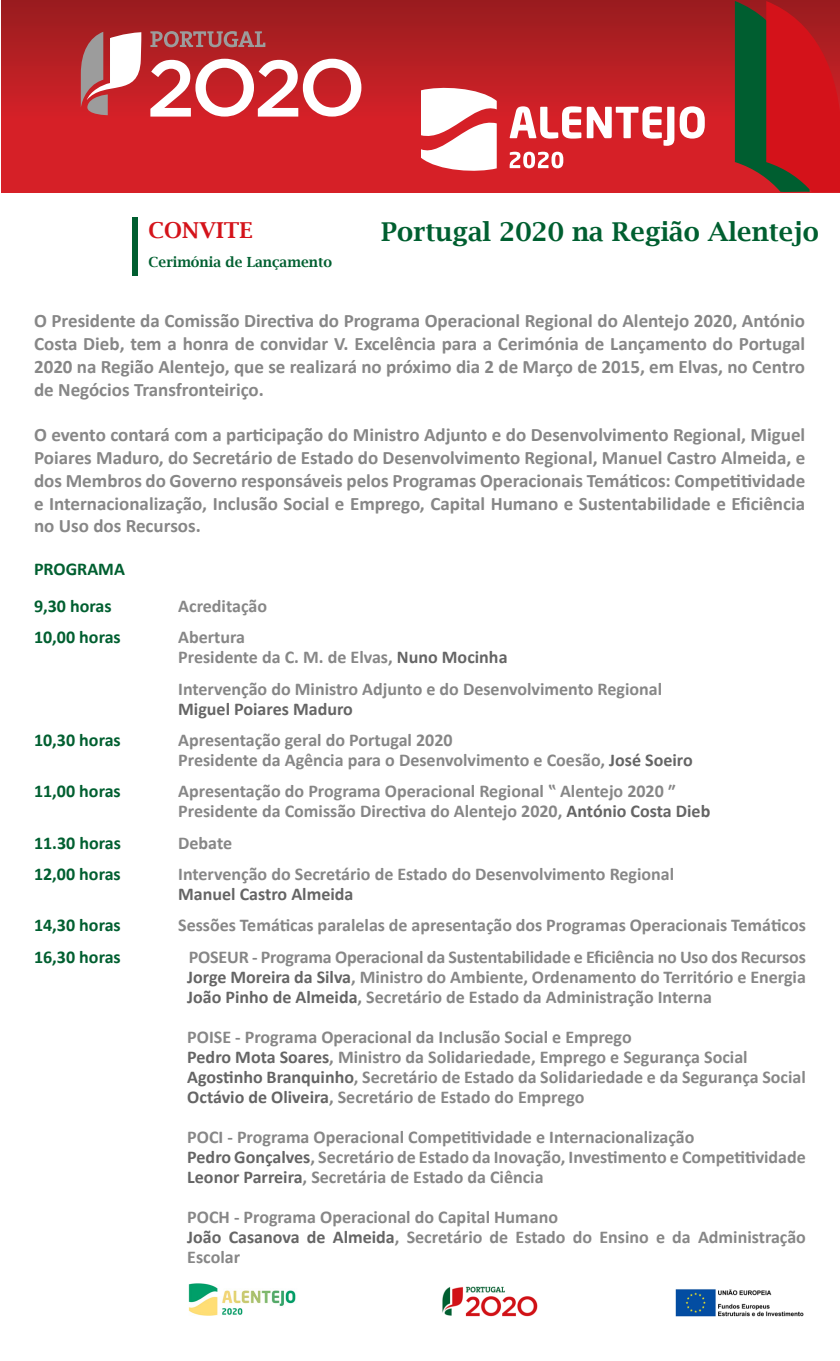
<style>
.page{position:relative;width:840px;height:1361px;background:#fff}
.page>*{position:absolute;margin:0;border:0;box-sizing:border-box;transform-origin:0 0}
.t1{font:600 26px "Lucida Bright";color:#005f30}
.t2{font:600 22px "Lucida Bright";color:#d4131a}
.t3{font:700 19px/22.8px "Calibri";color:#878787;text-align:justify}
.t4{font:700 18px/20px "Calibri";color:#878787}
.t5{font:700 18px "Calibri";color:#005f30}
.t6{font:700 18px "Calibri";color:#656565}
.t7{font:600 14px "Lucida Bright";color:#005f30}
.s1{color:#656565}
</style>
<div class="page">
<div style="left:2px;top:0;width:837px;height:192px;background:linear-gradient(to bottom,#a01d20,#e4222a)"></div>
<svg style="left:150px;top:59px;width:211px;height:58px"></svg>
<svg style="left:150px;top:31px;width:115px;height:16px;background:#a3585a"></svg>
<svg style="left:81px;top:32px;width:60px;height:83px"></svg>
<svg style="left:734px;top:1px;width:105px;height:191px;background:#922921"></svg>
<div style="left:132px;top:217px;width:5px;height:58px;background:#005e30"></div>
<svg style="left:421px;top:86px;width:75px;height:87px"></svg>
<svg style="left:509px;top:152px;width:54px;height:16px"></svg>
<svg style="left:509px;top:106px;width:195px;height:40px"></svg>
<img style="left:442px;top:1286px;width:96px;height:31px">
<img style="left:188px;top:1283px;width:108px;height:33px">
<img style="left:675px;top:1289px;width:129px;height:28px">
<p class="t2" style="left:148px;top:217px;width:105px">CONVITE</p>
<p class="t7" style="left:148px;top:254px;width:185px">Cerimónia de Lançamento</p>
<p class="t1" style="left:381px;top:217px;width:439px">Portugal 2020 na Região Alentejo</p>
<p class="t3" style="left:34px;top:309px;width:772px">O Presidente da Comissão Directiva do Programa Operacional Regional do Alentejo 2020, António Costa Dieb, tem a honra de convidar V. Excelência para a Cerimónia de Lançamento do Portugal 2020 na Região Alentejo, que se realizará no próximo dia 2 de Março de 2015, em Elvas, no Centro de Negócios Transfronteiriço.</p>
<p class="t3" style="left:34px;top:423px;width:772px">O evento contará com a participação do Ministro Adjunto e do Desenvolvimento Regional, Miguel Poiares Maduro, do Secretário de Estado do Desenvolvimento Regional, Manuel Castro Almeida, e dos Membros do Governo responsáveis pelos Programas Operacionais Temáticos: Competitividade e Internacionalização, Inclusão Social e Emprego, Capital Humano e Sustentabilidade e Eficiência no Uso dos Recursos.</p>
<p class="t5" style="left:34px;top:557px;width:92px">PROGRAMA</p>
<p class="t5" style="left:34px;top:594px;width:79px">9,30 horas</p>
<p class="t4" style="left:178px;top:596px;width:90px">Acreditação</p>
<p class="t5" style="left:34px;top:626px;width:88px">10,00 horas</p>
<p class="t4" style="left:178px;top:627px;width:68px">Abertura</p>
<p class="t4" style="left:178px;top:647px;width:330px">Presidente da C. M. de Elvas, <span class="s1">Nuno Mocinha</span></p>
<p class="t4" style="left:178px;top:679px;width:485px">Intervenção do Ministro Adjunto e do Desenvolvimento Regional</p>
<p class="t6" style="left:178px;top:697px;width:176px">Miguel Poiares Maduro</p>
<p class="t5" style="left:34px;top:728px;width:88px">10,30 horas</p>
<p class="t4" style="left:178px;top:730px;width:276px">Apresentação geral do Portugal 2020</p>
<p class="t4" style="left:178px;top:750px;width:516px">Presidente da Agência para o Desenvolvimento e Coesão, <span class="s1">José Soeiro</span></p>
<p class="t5" style="left:34px;top:780px;width:88px">11,00 horas</p>
<p class="t4" style="left:178px;top:781px;width:498px">Apresentação do Programa Operacional Regional ‟ Alentejo 2020 ″</p>
<p class="t4" style="left:178px;top:801px;width:533px">Presidente da Comissão Directiva do Alentejo 2020, <span class="s1">António Costa Dieb</span></p>
<p class="t5" style="left:34px;top:831px;width:88px">11.30 horas</p>
<p class="t4" style="left:178px;top:833px;width:55px">Debate</p>
<p class="t5" style="left:34px;top:862px;width:88px">12,00 horas</p>
<p class="t4" style="left:178px;top:864px;width:497px">Intervenção do Secretário de Estado do Desenvolvimento Regional</p>
<p class="t6" style="left:178px;top:882px;width:177px">Manuel Castro Almeida</p>
<p class="t5" style="left:34px;top:914px;width:88px">14,30 horas</p>
<p class="t4" style="left:178px;top:915px;width:629px">Sessões Temáticas paralelas de apresentação dos Programas Operacionais Temáticos</p>
<p class="t5" style="left:34px;top:945px;width:88px">16,30 horas</p>
<p class="t4" style="left:189px;top:947px;width:618px">POSEUR - Programa Operacional da Sustentabilidade e Eficiência no Uso dos Recursos</p>
<p class="t4" style="left:187px;top:967px;width:619px"><span class="s1">Jorge Moreira da Silva</span>, Ministro do Ambiente, Ordenamento do Território e Energia</p>
<p class="t4" style="left:187px;top:987px;width:526px"><span class="s1">João Pinho de Almeida</span>, Secretário de Estado da Administração Interna</p>
<p class="t4" style="left:187px;top:1027px;width:445px">POISE - Programa Operacional da Inclusão Social e Emprego</p>
<p class="t4" style="left:187px;top:1047px;width:561px"><span class="s1">Pedro Mota Soares</span>, Ministro da Solidariedade, Emprego e Segurança Social</p>
<p class="t4" style="left:187px;top:1067px;width:619px"><span class="s1">Agostinho Branquinho</span>, Secretário de Estado da Solidariedade e da Segurança Social</p>
<p class="t4" style="left:187px;top:1087px;width:398px"><span class="s1">Octávio de Oliveira</span>, Secretário de Estado do Emprego</p>
<p class="t4" style="left:187px;top:1127px;width:508px">POCI - Programa Operacional Competitividade e Internacionalização</p>
<p class="t4" style="left:187px;top:1147px;width:619px"><span class="s1">Pedro Gonçalves</span>, Secretário de Estado da Inovação, Investimento e Competitividade</p>
<p class="t4" style="left:187px;top:1167px;width:357px"><span class="s1">Leonor Parreira</span>, Secretária de Estado da Ciência</p>
<p class="t4" style="left:187px;top:1207px;width:372px">POCH - Programa Operacional do Capital Humano</p>
<p class="t4" style="left:187px;top:1227px;width:619px"><span class="s1">João Casanova de Almeida</span>, Secretário de Estado do Ensino e da Administração<br>Escolar</p>
</div>
